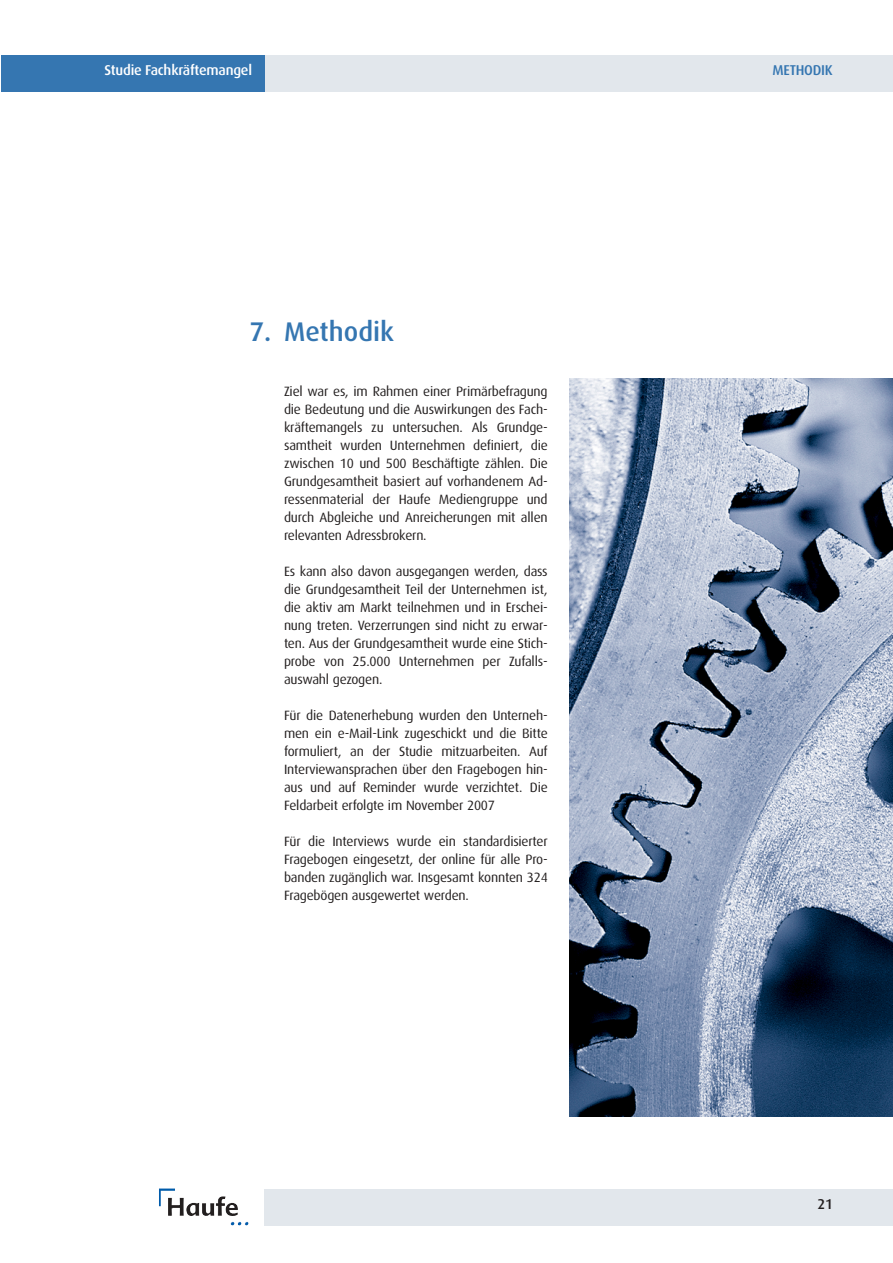
<style>
.page{position:relative;width:893px;height:1263px;background:#fff}
.page>*{position:absolute;margin:0;border:0;box-sizing:border-box;transform-origin:0 0}
.t1{font:500 27px "Dax";color:#3576b1}
.t2{font:500 14.25px "Dax";letter-spacing:-.015em;color:#fff}
.t3{font:500 14.25px "Dax";letter-spacing:-.015em;color:#3576b1}
.t4{font:500 14.25px "Dax";color:#231f1f}
.t5{font:13.5px/18px "Dax";letter-spacing:-.015em;color:#231f1f;text-align:justify}
</style>
<div class="page">
<div style="left:265px;top:55px;width:627px;height:36px;background:#e2e7ec"></div>
<div style="left:1px;top:55px;width:264px;height:36px;background:#3576b1"></div>
<div style="left:265px;top:1189px;width:627px;height:36px;background:#e2e7ec"></div>
<img style="left:159px;top:1189px;width:89px;height:36px">
<img style="left:569px;top:378px;width:323px;height:738px">
<p class="t2" style="left:104px;top:63px;width:149px">Studie Fachkräftemangel</p>
<p class="t3" style="left:772px;top:63px;width:62px">METHODIK</p>
<h1 class="t1" style="left:249px;top:319px;width:146px">7. Methodik</h1>
<p class="t5" style="left:284px;top:383px;width:265px">Ziel war es, im Rahmen einer Primärbefragung die Bedeutung und die Auswirkungen des Fach&shy;kräftemangels zu untersuchen. Als Grundge&shy;samtheit wurden Unternehmen definiert, die zwischen 10 und 500 Beschäftigte zählen. Die Grundgesamtheit basiert auf vorhandenem Ad&shy;ressenmaterial der Haufe Mediengruppe und durch Abgleiche und Anreicherungen mit allen relevanten Adressbrokern.</p>
<p class="t5" style="left:284px;top:563px;width:265px">Es kann also davon ausgegangen werden, dass die Grundgesamtheit Teil der Unternehmen ist, die aktiv am Markt teilnehmen und in Erschei&shy;nung treten. Verzerrungen sind nicht zu erwar&shy;ten. Aus der Grundgesamtheit wurde eine Stich&shy;probe von 25.000 Unternehmen per Zufalls&shy;auswahl gezogen.</p>
<p class="t5" style="left:284px;top:707px;width:265px">Für die Datenerhebung wurden den Unterneh&shy;men ein e-Mail-Link zugeschickt und die Bitte formuliert, an der Studie mitzuarbeiten. Auf Interviewansprachen über den Fragebogen hin&shy;aus und auf Reminder wurde verzichtet. Die Feldarbeit erfolgte im November 2007</p>
<p class="t5" style="left:284px;top:833px;width:265px">Für die Interviews wurde ein standardisierter Fragebogen eingesetzt, der online für alle Pro&shy;banden zugänglich war. Insgesamt konnten 324<br>Fragebögen ausgewertet werden.</p>
<p class="t4" style="left:817px;top:1197px;width:17px">21</p>
</div>
